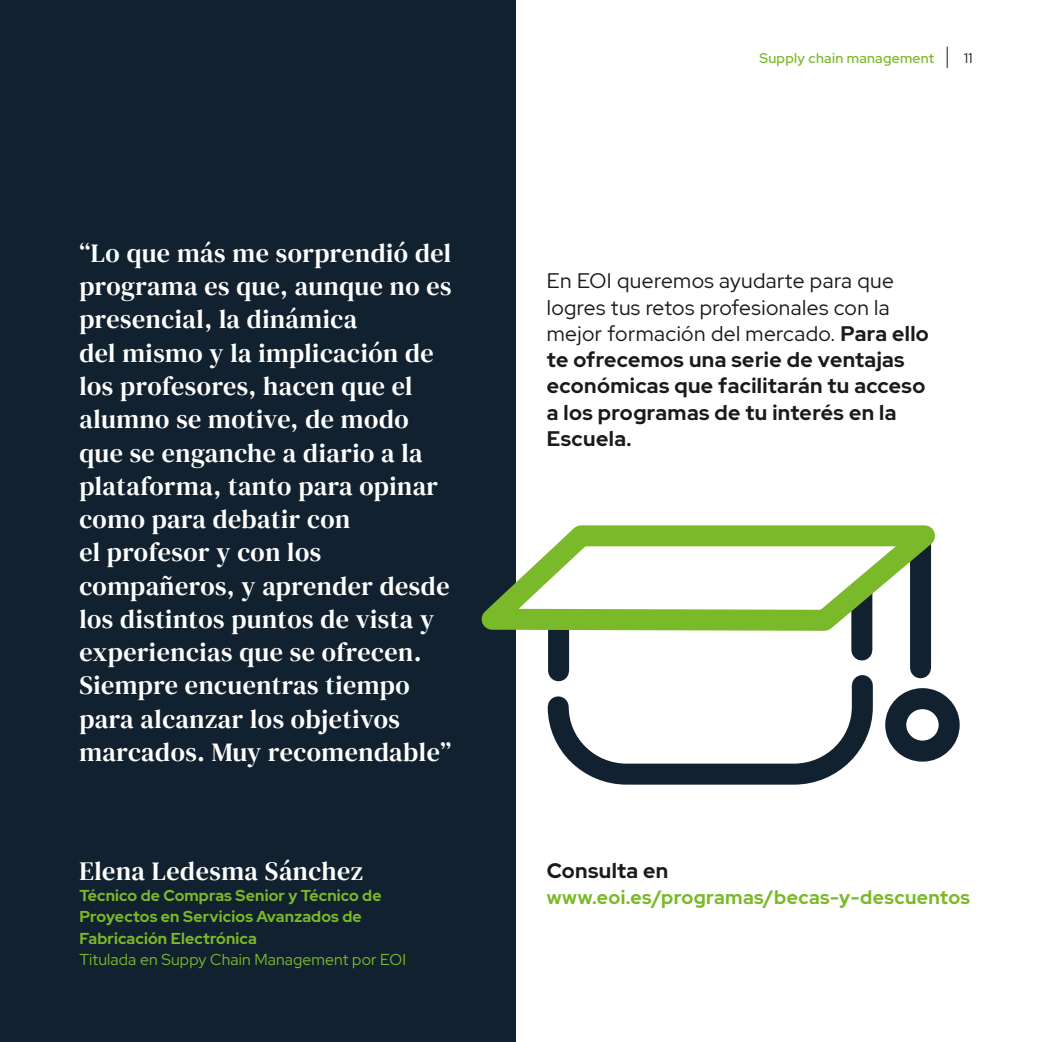
<style>
.page{position:relative;width:1042px;height:1042px;background:#fff}
.page>*{position:absolute;margin:0;border:0;box-sizing:border-box;transform-origin:0 0}
.t1{font:26.25px/33.2px "DM Serif Text";letter-spacing:.02em;color:#fff}
.t2{font:700 21px/26.2px "Red Hat Display";letter-spacing:.02em;color:#1a1a1a}
.t3{font:700 19.25px "Red Hat Display";letter-spacing:.02em;color:#7ab929}
.t4{font:700 15.75px/21px "Red Hat Display";letter-spacing:.01em;color:#7ab929}
.t5{font:15.75px "Red Hat Display";letter-spacing:.01em;color:#7ab929}
.t6{font:500 14px "Red Hat Display";letter-spacing:.02em;color:#7ab929}
.t7{font:14px "Red Hat Display";color:#1a1a1a}
.s1{font-weight:400}
</style>
<div class="page">
<svg style="left:947px;top:47px;width:1px;height:21px"></svg>
<div style="left:0;top:0;width:515px;height:1042px;background:#11212f"></div>
<svg style="left:547px;top:650px;width:413px;height:135px"></svg>
<svg style="left:481px;top:515px;width:454px;height:135px"></svg>
<p class="t1" style="left:79px;top:237px;width:374px">“Lo que más me sorprendió del programa es que, aunque no es presencial, la dinámica<br>del mismo y la implicación de los profesores, hacen que el alumno se motive, de modo que se enganche a diario a la plataforma, tanto para opinar como para debatir con<br>el profesor y con los compañeros, y aprender desde los distintos puntos de vista y experiencias que se ofrecen.<br>Siempre encuentras tiempo para alcanzar los objetivos marcados. Muy recomendable”</p>
<p class="t1" style="left:79px;top:854px;width:285px">Elena Ledesma Sánchez</p>
<p class="t4" style="left:79px;top:884px;width:304px">Técnico de Compras Senior y Técnico de<br>Proyectos en Servicios Avanzados de</p>
<p class="t4" style="left:79px;top:928px;width:179px">Fabricación Electrónica</p>
<p class="t5" style="left:79px;top:949px;width:328px">Titulada en Suppy Chain Management por EOI</p>
<p class="t6" style="left:759px;top:49px;width:176px">Supply chain management</p>
<p class="t7" style="left:964px;top:49px;width:10px">11</p>
<p class="t2" style="left:547px;top:268px;width:383px"><span class="s1">En EOI queremos ayudarte para que logres tus retos profesionales con la mejor formación del mercado.</span> Para ello te ofrecemos una serie de ventajas económicas que facilitarán tu acceso a los programas de tu interés en la<br>Escuela.</p>
<p class="t2" style="left:547px;top:857px;width:123px">Consulta en</p>
<p class="t3" style="left:547px;top:885px;width:425px">www.eoi.es/programas/becas-y-descuentos</p>
</div>
